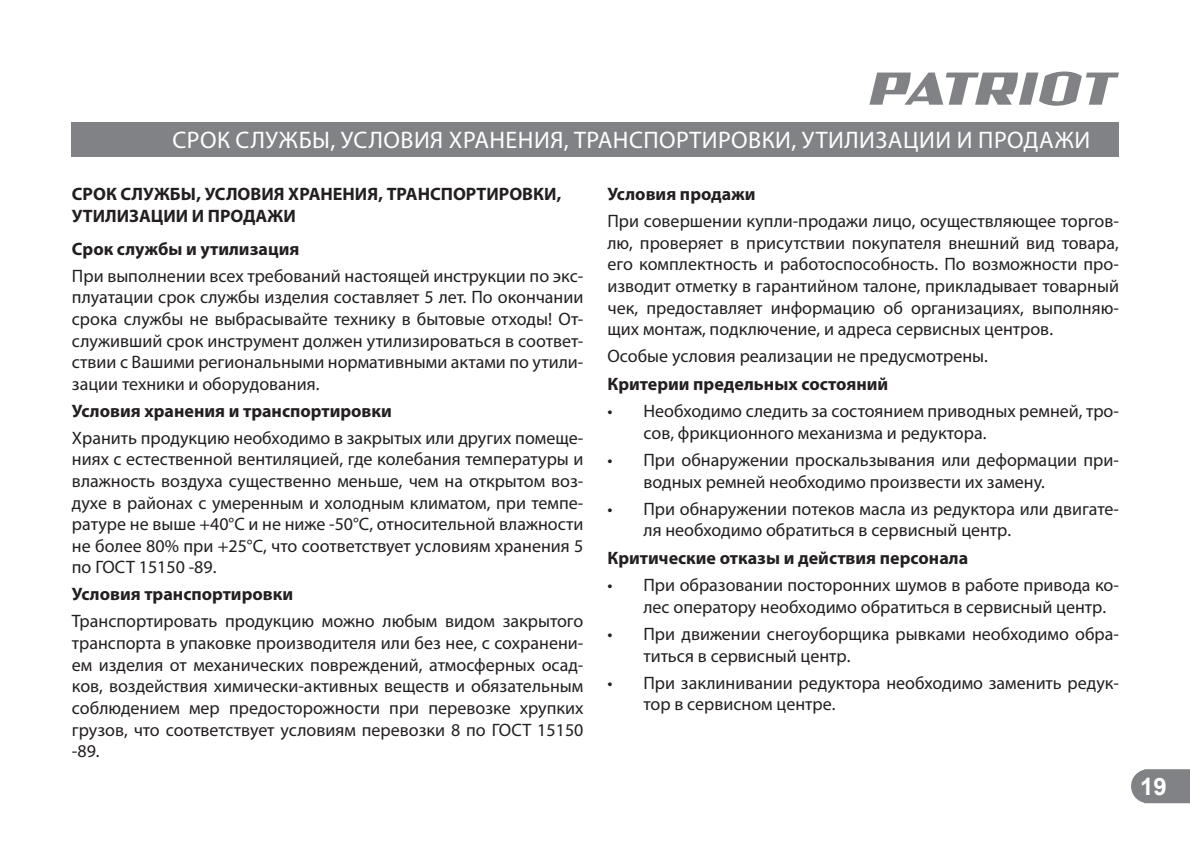
<style>
.page{position:relative;width:1190px;height:841px;background:#fff}
.page>*{position:absolute;margin:0;border:0;box-sizing:border-box;transform-origin:0 0}
.t1{font:24px "Myriad Pro";letter-spacing:.02em;color:#fff}
.t2{font:700 24px "Arial";color:#fff}
.t3{font:18px/21.6px "Myriad Pro";color:#231f20}
.t4{font:700 18px/21.6px "Myriad Pro";color:#231f20}
</style>
<div class="page">
<svg style="left:1131px;top:769px;width:58px;height:34px;background:#888a8d"></svg>
<svg style="left:869px;top:71px;width:249px;height:35px"></svg>
<div style="left:72px;top:122px;width:1046px;height:34px;background:#808285"></div>
<h1 class="t1" style="left:172px;top:125px;width:919px">СРОК СЛУЖБЫ, УСЛОВИЯ ХРАНЕНИЯ, ТРАНСПОРТИРОВКИ, УТИЛИЗАЦИИ И ПРОДАЖИ</h1>
<p class="t4" style="left:72px;top:183px;width:491px">СРОК СЛУЖБЫ, УСЛОВИЯ ХРАНЕНИЯ, ТРАНСПОРТИРОВКИ,<br>УТИЛИЗАЦИИ И ПРОДАЖИ</p>
<p class="t4" style="left:72px;top:238px;width:229px">Срок службы и утилизация</p>
<p class="t3" style="left:72px;top:264px;width:513px;text-align:justify">При выполнении всех требований настоящей инструкции по экс&shy;плуатации срок службы изделия составляет 5 лет. По окончании срока службы не выбрасывайте технику в бытовые отходы! От&shy;служивший срок инструмент должен утилизироваться в соответ&shy;ствии с Вашими региональными нормативными актами по утили&shy;зации техники и оборудования.</p>
<p class="t4" style="left:72px;top:400px;width:321px">Условия хранения и транспортировки</p>
<p class="t3" style="left:72px;top:426px;width:513px;text-align:justify">Хранить продукцию необходимо в закрытых или других помеще&shy;ниях с естественной вентиляцией, где колебания температуры и влажность воздуха существенно меньше, чем на открытом воз&shy;духе в районах с умеренным и холодным климатом, при темпе&shy;ратуре не выше +40°С и не ниже -50°С, относительной влажности не более 80% при +25°С, что соответствует условиям хранения 5 по ГОСТ 15150 -89.</p>
<p class="t4" style="left:72px;top:583px;width:223px">Условия транспортировки</p>
<p class="t3" style="left:72px;top:610px;width:513px;text-align:justify">Транспортировать продукцию можно любым видом закрытого транспорта в упаковке производителя или без нее, с сохранени&shy;ем изделия от механических повреждений, атмосферных осад&shy;ков, воздействия химически-активных веществ и обязательным соблюдением мер предосторожности при перевозке хрупких грузов, что соответствует условиям перевозки 8 по ГОСТ 15150 -89.</p>
<p class="t4" style="left:607px;top:183px;width:149px">Условия продажи</p>
<p class="t3" style="left:607px;top:210px;width:513px;text-align:justify">При совершении купли-продажи лицо, осуществляющее торгов&shy;лю, проверяет в присутствии покупателя внешний вид товара, его комплектность и работоспособность. По возможности про&shy;изводит отметку в гарантийном талоне, прикладывает товарный чек, предоставляет информацию об организациях, выполняю&shy;щих монтаж, подключение, и адреса сервисных центров.</p>
<p class="t3" style="left:607px;top:345px;width:382px">Особые условия реализации не предусмотрены.</p>
<p class="t4" style="left:607px;top:373px;width:282px">Критерии предельных состояний</p>
<p class="t3" style="left:643px;top:400px;width:477px;text-indent:-36px">• Необходимо следить за состоянием приводных ремней, тро&shy;сов, фрикционного механизма и редуктора.</p>
<p class="t3" style="left:643px;top:449px;width:477px;text-indent:-36px">• При обнаружении проскальзывания или деформации при&shy;водных ремней необходимо произвести их замену.</p>
<p class="t3" style="left:643px;top:497px;width:477px;text-indent:-36px">• При обнаружении потеков масла из редуктора или двигате&shy;ля необходимо обратиться в сервисный центр.</p>
<p class="t4" style="left:607px;top:547px;width:362px">Критические отказы и действия персонала</p>
<p class="t3" style="left:643px;top:574px;width:477px;text-indent:-36px">• При образовании посторонних шумов в работе привода ко&shy;лес оператору необходимо обратиться в сервисный центр.</p>
<p class="t3" style="left:643px;top:622px;width:477px;text-indent:-36px">• При движении снегоуборщика рывками необходимо обра&shy;титься в сервисный центр.</p>
<p class="t3" style="left:643px;top:671px;width:477px;text-indent:-36px">• При заклинивании редуктора необходимо заменить редук&shy;тор в сервисном центре.</p>
<h1 class="t2" style="left:1140px;top:770px;width:28px">19</h1>
</div>
